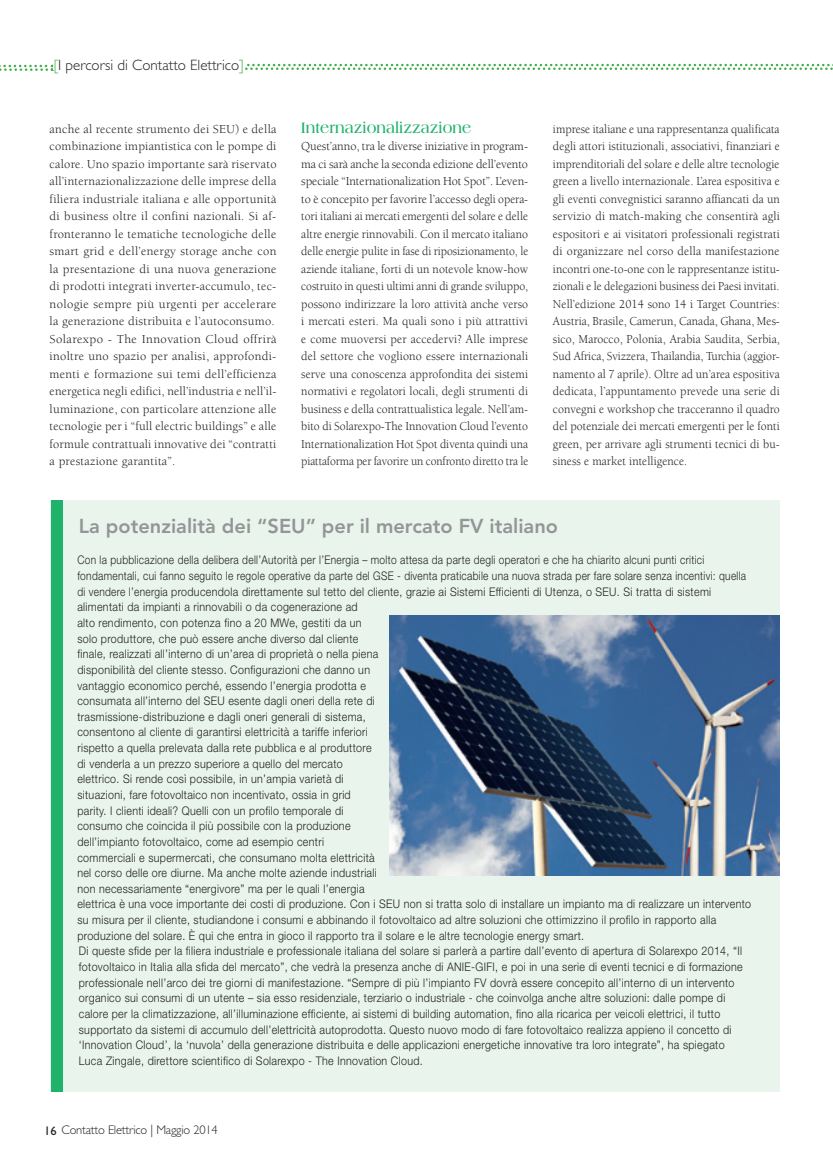
<style>
.page{position:relative;width:833px;height:1170px;background:#fff}
.page>*{position:absolute;margin:0;border:0;box-sizing:border-box;transform-origin:0 0}
.t1{font:800 20px "Avenir LT Std";color:#939598}
.t2{font:700 16.25px "Americana Std";letter-spacing:.005em;color:#1eb26a;scale:.9 1}
.t3{font:300 15px "Gill Sans Std";color:#231f20}
.t4{font:12.5px/17.5px "Berkeley Std";letter-spacing:.02em;color:#231f20}
.t5{font:12.5px/17.5px "Berkeley Std";letter-spacing:.02em;color:#231f20;text-align:justify;scale:.94 1}
.t6{font:300 12.5px "Gill Sans Std";letter-spacing:-.015em;color:#231f20}
.t7{font:300 11.88px/15.6px "Helvetica Neue LT Std";letter-spacing:.03em;color:#231f20;scale:.85 1}
.s1{color:#40ae49}
.s2{font-weight:400}
</style>
<div class="page">
<svg style="left:245px;top:64px;width:588px;height:6px"></svg>
<svg style="left:0;top:65px;width:53px;height:6px"></svg>
<div style="left:50px;top:500px;width:730px;height:591px;background:#e9f5ec"></div>
<div style="left:51px;top:500px;width:12px;height:591px;background:#1eb26a"></div>
<img style="left:389px;top:615px;width:391px;height:260px">
<p class="t3" style="left:54px;top:56px;width:192px"><span class="s1">[</span>I percorsi di Contatto Elettrico<span class="s1">]</span></p>
<p class="t4" style="left:50px;top:120px;width:228px">anche al recente strumento dei SEU) e della combinazione impiantistica con le pompe di calore. Uno spazio importante sarà riservato all’internazionalizzazione delle imprese della filiera industriale italiana e alle opportunità di business oltre il confini nazionali. Si af&shy;fronteranno le tematiche tecnologiche delle smart grid e dell’energy storage anche con la presentazione di una nuova generazione di prodotti integrati inverter-accumulo, tec&shy;nologie sempre più urgenti per accelerare la generazione distribuita e l’autoconsumo.<br>Solarexpo - The Innovation Cloud offrirà inoltre uno spazio per analisi, approfondi&shy;menti e formazione sui temi dell’efficienza energetica negli edifici, nell’industria e nell’il&shy;luminazione, con particolare attenzione alle tecnologie per i “full electric buildings” e alle formule contrattuali innovative dei “contratti a prestazione garantita”.</p>
<h2 class="t2" style="left:301px;top:118px;width:190px">Internazionalizzazione</h2>
<p class="t4" style="left:301px;top:138px;width:228px;text-align:justify">Quest’anno, tra le diverse iniziative in program&shy;ma ci sarà anche la seconda edizione dell’evento speciale “Internationalization Hot Spot”. L’even&shy;to è concepito per favorire l’accesso degli opera&shy;tori italiani ai mercati emergenti del solare e delle altre energie rinnovabili. Con il mercato italiano delle energie pulite in fase di riposizionamento, le aziende italiane, forti di un notevole know-how costruito in questi ultimi anni di grande sviluppo, possono indirizzare la loro attività anche verso i mercati esteri. Ma quali sono i più attrattivi e come muoversi per accedervi? Alle imprese del settore che vogliono essere internazionali serve una conoscenza approfondita dei sistemi normativi e regolatori locali, degli strumenti di business e della contrattualistica legale. Nell’am&shy;bito di Solarexpo-The Innovation Cloud l’evento Internationalization Hot Spot diventa quindi una piattaforma per favorire un confronto diretto tra le</p>
<p class="t5" style="left:553px;top:120px;width:243px">imprese italiane e una rappresentanza qualificata degli attori istituzionali, associativi, finanziari e imprenditoriali del solare e delle altre tecnologie green a livello internazionale. L’area espositiva e gli eventi convegnistici saranno affiancati da un servizio di match-making che consentirà agli espositori e ai visitatori professionali registrati di organizzare nel corso della manifestazione incontri one-to-one con le rappresentanze istitu&shy;zionali e le delegazioni business dei Paesi invitati.<br>Nell’edizione 2014 sono 14 i Target Countries:<br>Austria, Brasile, Camerun, Canada, Ghana, Mes&shy;sico, Marocco, Polonia, Arabia Saudita, Serbia, Sud Africa, Svizzera, Thailandia, Turchia (aggior&shy;namento al 7 aprile). Oltre ad un’area espositiva dedicata, l’appuntamento prevede una serie di convegni e workshop che tracceranno il quadro del potenziale dei mercati emergenti per le fonti green, per arrivare agli strumenti tecnici di bu&shy;siness e market intelligence.</p>
<h1 class="t1" style="left:79px;top:514px;width:480px">La potenzialità dei “SEU” per il mercato FV italiano</h1>
<p class="t7" style="left:77px;top:552px;width:794px">Con la pubblicazione della delibera dell’Autorità per l’Energia – molto attesa da parte degli operatori e che ha chiarito alcuni punti critici fondamentali, cui fanno seguito le regole operative da parte del GSE - diventa praticabile una nuova strada per fare solare senza incentivi: quella di vendere l’energia producendola direttamente sul tetto del cliente, grazie ai Sistemi Efficienti di Utenza, o SEU. Si tratta di sistemi alimentati da impianti a rinnovabili o da cogenerazione ad<br>alto rendimento, con potenza fino a 20 MWe, gestiti da un<br>solo produttore, che può essere anche diverso dal cliente<br>finale, realizzati all’interno di un’area di proprietà o nella piena<br>disponibilità del cliente stesso. Configurazioni che danno un<br>vantaggio economico perché, essendo l’energia prodotta e<br>consumata all’interno del SEU esente dagli oneri della rete di<br>trasmissione-distribuzione e dagli oneri generali di sistema,<br>consentono al cliente di garantirsi elettricità a tariffe inferiori<br>rispetto a quella prelevata dalla rete pubblica e al produttore<br>di venderla a un prezzo superiore a quello del mercato<br>elettrico. Si rende così possibile, in un’ampia varietà di<br>situazioni, fare fotovoltaico non incentivato, ossia in grid<br>parity. I clienti ideali? Quelli con un profilo temporale di<br>consumo che coincida il più possibile con la produzione<br>dell’impianto fotovoltaico, come ad esempio centri<br>commerciali e supermercati, che consumano molta elettricità<br>nel corso delle ore diurne. Ma anche molte aziende industriali<br>non necessariamente “energivore” ma per le quali l’energia<br>elettrica è una voce importante dei costi di produzione. Con i SEU non si tratta solo di installare un impianto ma di realizzare un intervento su misura per il cliente, studiandone i consumi e abbinando il fotovoltaico ad altre soluzioni che ottimizzino il profilo in rapporto alla produzione del solare. È qui che entra in gioco il rapporto tra il solare e le altre tecnologie energy smart.<br>Di queste sfide per la filiera industriale e professionale italiana del solare si parlerà a partire dall’evento di apertura di Solarexpo 2014, “Il fotovoltaico in Italia alla sfida del mercato”, che vedrà la presenza anche di ANIE-GIFI, e poi in una serie di eventi tecnici e di formazione professionale nell’arco dei tre giorni di manifestazione. “Sempre di più l’impianto FV dovrà essere concepito all’interno di un intervento organico sui consumi di un utente – sia esso residenziale, terziario o industriale - che coinvolga anche altre soluzioni: dalle pompe di calore per la climatizzazione, all’illuminazione efficiente, ai sistemi di building automation, fino alla ricarica per veicoli elettrici, il tutto supportato da sistemi di accumulo dell’elettricità autoprodotta. Questo nuovo modo di fare fotovoltaico realizza appieno il concetto di ‘Innovation Cloud’, la ‘nuvola’ della generazione distribuita e delle applicazioni energetiche innovative tra loro integrate”, ha spiegato<br>Luca Zingale, direttore scientifico di Solarexpo - The Innovation Cloud.</p>
<p class="t6" style="left:44px;top:1122px;width:175px"><span class="s2">16</span> Contatto Elettrico | Maggio 2014</p>
</div>
